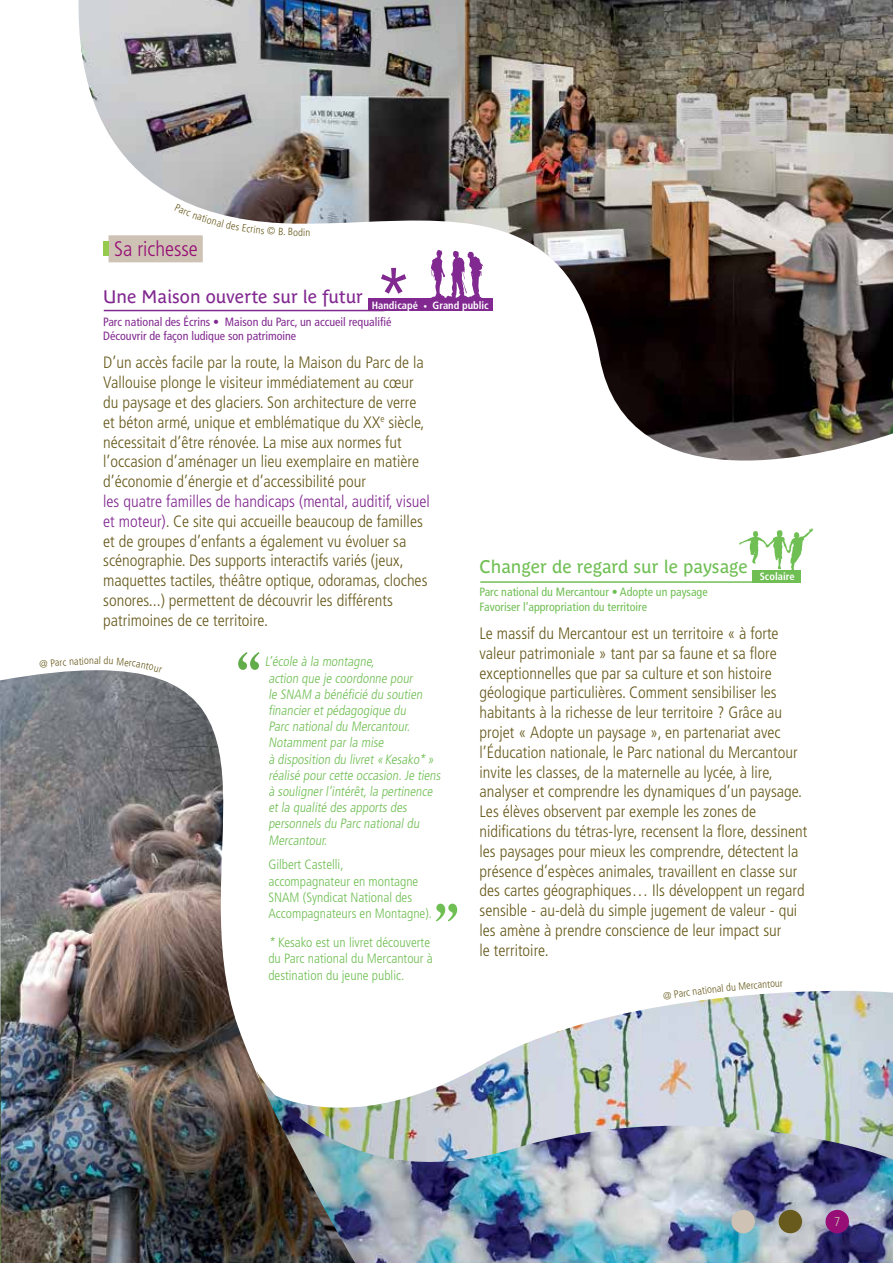
<style>
.page{position:relative;width:893px;height:1263px;background:#fff}
.page>*{position:absolute;margin:0;border:0;box-sizing:border-box;transform-origin:0 0}
.t1{font:300 condensed 21px "Frutiger LT Std";color:#960e76}
.t2{font:18px "Parisine Plus Std";color:#70bf54}
.t3{font:18px "Parisine Plus Std";color:#812990}
.t4{font:300 condensed 16.5px/19.8px "Frutiger LT Std";color:#685a1d}
.t5{font:300 condensed 13.5px/16.2px "Frutiger LT Std";color:#70bf54}
.t6{font:300 condensed 12.9px "Frutiger LT Std";color:#cec2b4}
.t7{font:condensed 12px/14.4px "Frutiger LT Std";color:#812990}
.t8{font:condensed 12px/14.4px "Frutiger LT Std";color:#70bf54}
.t9{font:700 condensed 10.5px "Frutiger LT Std";color:#fff}
.t10{font:300 condensed 10.5px "Frutiger LT Std";color:#685a1d}
.s1{color:#812990}
.s2{font-size:7.5px}
</style>
<div class="page">
<img style="left:473px;top:991px;width:420px;height:79px">
<img style="left:355px;top:1070px;width:538px;height:193px">
<svg style="left:238px;top:652px;width:21px;height:18px"></svg>
<svg style="left:436px;top:904px;width:21px;height:17px"></svg>
<img style="left:78px;top:0;width:815px;height:461px">
<img style="left:0;top:670px;width:355px;height:593px">
<div style="left:752px;top:570px;width:49px;height:13px;background:#70bf54"></div>
<hr style="left:480px;top:581px;width:282px;height:2px;background:#70bf54">
<svg style="left:739px;top:528px;width:74px;height:42px"></svg>
<svg style="left:381px;top:268px;width:25px;height:26px"></svg>
<svg style="left:429px;top:250px;width:54px;height:50px"></svg>
<div style="left:825px;top:1210px;width:24px;height:23px;background:#960e76;border-radius:50%"></div>
<div style="left:779px;top:1210px;width:23px;height:23px;background:#685a1d;border-radius:50%"></div>
<div style="left:731px;top:1210px;width:24px;height:23px;background:#cec2b4;border-radius:50%"></div>
<svg style="left:663px;top:991px;width:34px;height:9px"></svg>
<svg style="left:722px;top:991px;width:14px;height:1px"></svg>
<svg style="left:175px;top:204px;width:123px;height:32px"></svg>
<svg style="left:100px;top:670px;width:62px;height:3px"></svg>
<p class="t10" style="left:298px;top:226px;width:14px">din</p>
<p class="t1" style="left:114px;top:236px;width:85px">Sa richesse</p>
<p class="t3" style="left:103px;top:286px;width:261px">Une Maison ouverte sur le futur</p>
<p class="t7" style="left:103px;top:314px;width:290px">Parc national des Écrins • Maison du Parc, un accueil requalifié<br>Découvrir de façon ludique son patrimoine</p>
<p class="t4" style="left:103px;top:353px;width:323px">D’un accès facile par la route, la Maison du Parc de la Vallouise plonge le visiteur immédiatement au cœur du paysage et des glaciers. Son architecture de verre et béton armé, unique et emblématique du XX<sup>e</sup> siècle, nécessitait d’être rénovée. La mise aux normes fut l’occasion d’aménager un lieu exemplaire en matière d’économie d’énergie et d’accessibilité pour</p>
<p class="t4" style="left:103px;top:492px;width:328px"><span class="s1">les quatre familles de handicaps (mental, auditif, visuel et moteur)</span>. Ce site qui accueille beaucoup de familles et de groupes d’enfants a également vu évoluer sa scénographie. Des supports interactifs variés (jeux, maquettes tactiles, théâtre optique, odoramas, cloches sonores...) permettent de découvrir les différents patrimoines de ce territoire.</p>
<p class="t9" style="left:372px;top:299px;width:118px">Handicapé <span class="s2">•</span> Grand public</p>
<p class="t2" style="left:480px;top:557px;width:270px">Changer de regard sur le paysage</p>
<p class="t8" style="left:480px;top:585px;width:230px">Parc national du Mercantour • Adopte un paysage<br>Favoriser l’appropriation du territoire</p>
<p class="t4" style="left:480px;top:624px;width:329px">Le massif du Mercantour est un territoire « à forte valeur patrimoniale » tant par sa faune et sa flore exceptionnelles que par sa culture et son histoire géologique particulières. Comment sensibiliser les habitants à la richesse de leur territoire ? Grâce au projet « Adopte un paysage », en partenariat avec l’Éducation nationale, le Parc national du Mercantour invite les classes, de la maternelle au lycée, à lire, analyser et comprendre les dynamiques d’un paysage.<br>Les élèves observent par exemple les zones de nidifications du tétras-lyre, recensent la flore, dessinent les paysages pour mieux les comprendre, détectent la présence d’espèces animales, travaillent en classe sur des cartes géographiques… Ils développent un regard sensible - au-delà du simple jugement de valeur - qui les amène à prendre conscience de leur impact sur<br>le territoire.</p>
<p class="t9" style="left:760px;top:570px;width:36px">Scolaire</p>
<p class="t5" style="left:265px;top:654px;width:180px">L’école à la montagne,<br>action que je coordonne pour<br>le SNAM a bénéficié du soutien financier et pédagogique du<br>Parc national du Mercantour.<br>Notamment par la mise<br>à disposition du livret «Kesako* » réalisé pour cette occasion.Je tiens à souligner l’intérêt,la pertinence et la qualité des apports des personnels du Parc national du<br>Mercantour.</p>
<p class="t5" style="left:268px;top:857px;width:165px">Gilbert Castelli,<br>accompagnateur en montagne<br>SNAM (Syndicat National des<br>Accompagnateurs en Montagne).</p>
<p class="t5" style="left:268px;top:934px;width:166px">* Kesako est un livret découverte du Parc national du Mercantour à destination du jeune public.</p>
<p class="t10" style="left:94px;top:655px;width:6px">a</p>
<p class="t10" style="left:738px;top:980px;width:21px;rotate:-5deg">Merc</p>
<p class="t10" style="left:757px;top:979px;width:24px;rotate:-4deg">antou</p>
<p class="t10" style="left:697px;top:985px;width:26px;rotate:-7deg">ationa</p>
<p class="t6" style="left:834px;top:1214px;width:8px">7</p>
</div>
